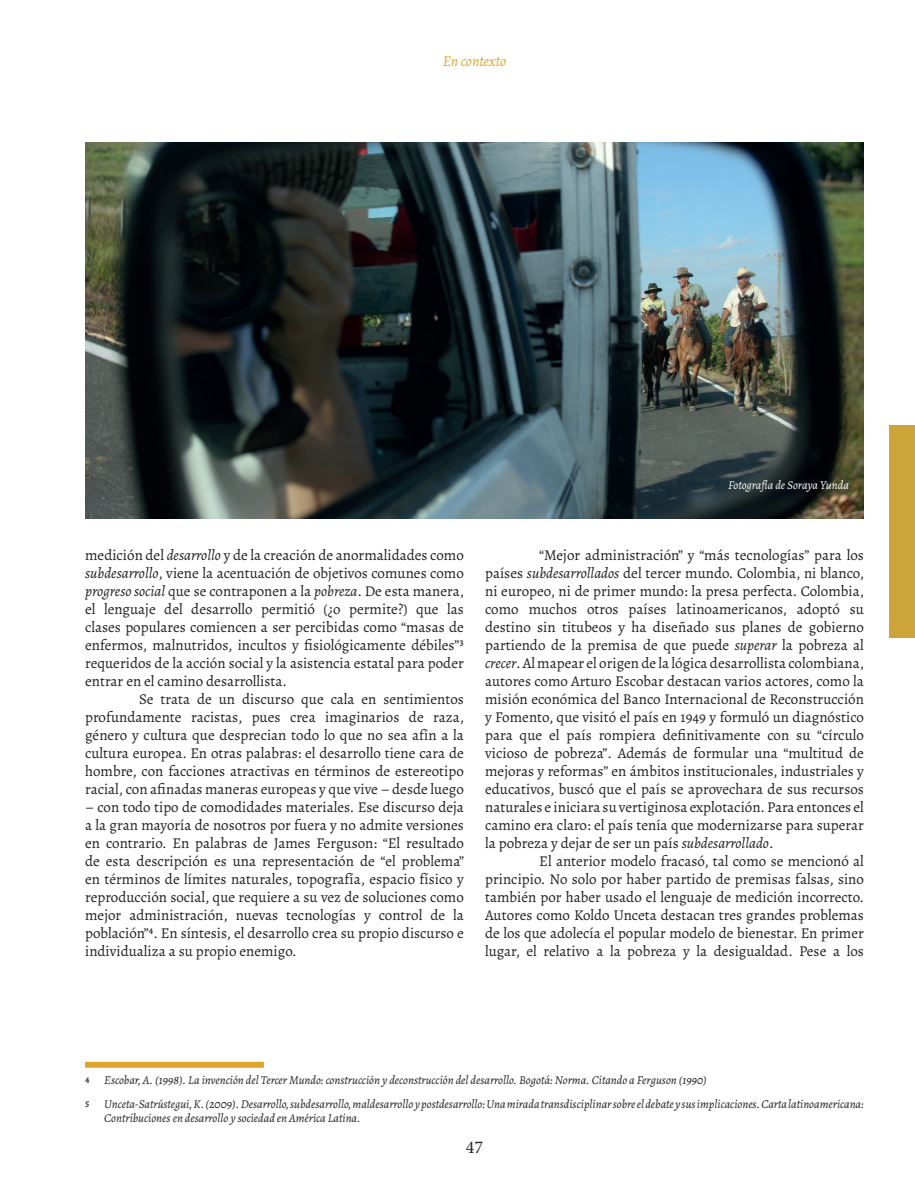
<style>
.page{position:relative;width:915px;height:1191px;background:#fff}
.page>*{position:absolute;margin:0;border:0;box-sizing:border-box;transform-origin:0 0}
.t1{font:18px "Minion Pro";color:#231f20}
.t2{font:15px/18px "Alegreya";color:#231f20;text-align:justify}
.t3{font:italic 15px "Alegreya";letter-spacing:-.005em;color:#dda529}
.t4{font:italic 12px/14.4px "Alegreya";color:#231f20}
.t5{font:italic 12px "Alegreya";color:#fff}
.s1{font-style:italic}
</style>
<div class="page">
<div style="left:889px;top:425px;width:25px;height:213px;background:#cca439"></div>
<img style="left:85px;top:142px;width:778px;height:377px">
<div style="left:85px;top:1061px;width:179px;height:6px;background:#dda529"></div>
<p class="t3" style="left:443px;top:51px;width:65px">En contexto</p>
<p class="t5" style="left:727px;top:477px;width:122px">Fotografía de Soraya Yunda</p>
<p class="t2" style="left:85px;top:545px;width:380px">medición del <span class="s1">desarrollo</span> y de la creación de anormalidades como <span class="s1">subdesarrollo</span>, viene la acentuación de objetivos comunes como <span class="s1">progreso social</span> que se contraponen a la <span class="s1">pobreza</span>. De esta manera, el lenguaje del desarrollo permitió (¿o permite?) que las clases populares comiencen a ser percibidas como “masas de enfermos, malnutridos, incultos y fisiológicamente débiles”3 requeridos de la acción social y la asistencia estatal para poder entrar en el camino desarrollista.</p>
<p class="t2" style="left:85px;top:689px;width:380px;text-indent:54px">Se trata de un discurso que cala en sentimientos profundamente racistas, pues crea imaginarios de raza, género y cultura que desprecian todo lo que no sea afín a la cultura europea. En otras palabras: el desarrollo tiene cara de hombre, con facciones atractivas en términos de estereotipo racial, con afinadas maneras europeas y que vive – desde luego</p>
<p class="t2" style="left:85px;top:797px;width:380px">– con todo tipo de comodidades materiales. Ese discurso deja a la gran mayoría de nosotros por fuera y no admite versiones en contrario. En palabras de James Ferguson: “El resultado de esta descripción es una representación de “el problema” en términos de límites naturales, topografía, espacio físico y reproducción social, que requiere a su vez de soluciones como mejor administración, nuevas tecnologías y control de la población”4. En síntesis, el desarrollo crea su propio discurso e individualiza a su propio enemigo.</p>
<p class="t2" style="left:485px;top:545px;width:380px;text-indent:54px">“Mejor administración” y “más tecnologías” para los países <span class="s1">subdesarrollados</span> del tercer mundo. Colombia, ni blanco, ni europeo, ni de primer mundo: la presa perfecta. Colombia, como muchos otros países latinoamericanos, adoptó su destino sin titubeos y ha diseñado sus planes de gobierno partiendo de la premisa de que puede <span class="s1">superar</span> la pobreza al <span class="s1">crecer</span>. Al mapear el origen de la lógica desarrollista colombiana, autores como Arturo Escobar destacan varios actores, como la misión económica del Banco Internacional de Reconstrucción y Fomento, que visitó el país en 1949 y formuló un diagnóstico para que el país rompiera definitivamente con su “círculo vicioso de pobreza”. Además de formular una “multitud de mejoras y reformas” en ámbitos institucionales, industriales y educativos, buscó que el país se aprovechara de sus recursos naturales e iniciara su vertiginosa explotación. Para entonces el camino era claro: el país tenía que modernizarse para superar la pobreza y dejar de ser un país <span class="s1">subdesarrollado</span>.</p>
<p class="t2" style="left:485px;top:851px;width:380px;text-indent:54px">El anterior modelo fracasó, tal como se mencionó al principio. No solo por haber partido de premisas falsas, sino también por haber usado el lenguaje de medición incorrecto.<br>Autores como Koldo Unceta destacan tres grandes problemas de los que adolecía el popular modelo de bienestar. En primer lugar, el relativo a la pobreza y la desigualdad. Pese a los</p>
<p class="t2" style="left:85px;top:1073px;width:6px">4</p>
<p class="t2" style="left:85px;top:1097px;width:6px">5</p>
<p class="t4" style="left:104px;top:1072px;width:603px">Escobar, A. (1998). La invención del Tercer Mundo: construcción y deconstrucción del desarrollo. Bogotá: Norma. Citando a Ferguson (1990)</p>
<p class="t4" style="left:104px;top:1096px;width:760px">Unceta-Satrústegui, K. (2009). Desarrollo, subdesarrollo, maldesarrollo y postdesarrollo: Una mirada transdisciplinar sobre el debate y sus implicaciones. Carta latinoamericana:<br>Contribuciones en desarrollo y sociedad en América Latina.</p>
<p class="t1" style="left:465px;top:1135px;width:19px">47</p>
</div>
